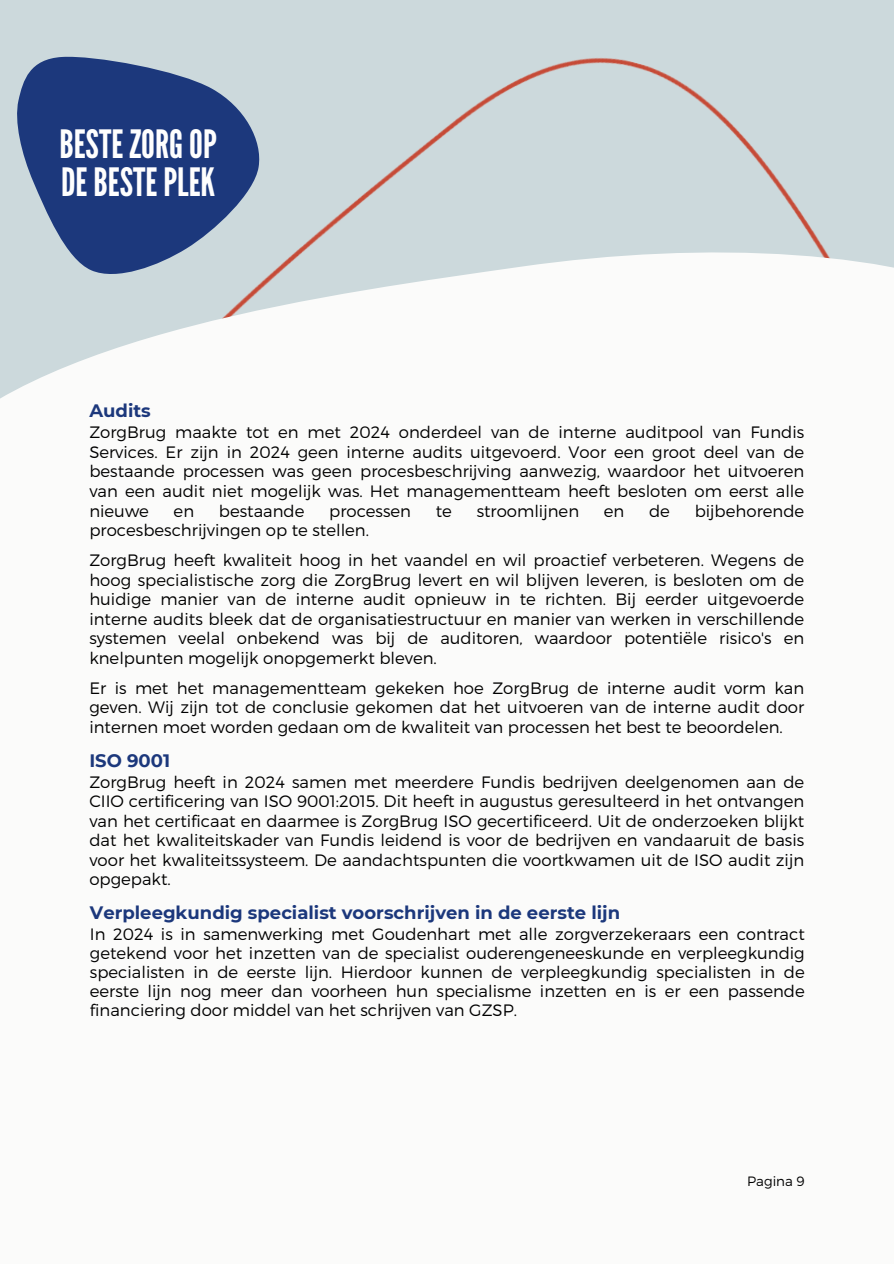
<style>
.page{position:relative;width:894px;height:1264px;background:#fff}
.page>*{position:absolute;margin:0;border:0;box-sizing:border-box;transform-origin:0 0}
.t1{font:39px/38.2px "League Gothic";color:#fefefe}
.t2{font:700 18px "Montserrat";color:#1c387c}
.t3{font:300 16.5px/19.5px "Montserrat";color:#000;text-align:justify}
.t4{font:300 13.5px "Montserrat";color:#000}
</style>
<div class="page">
<div style="left:0;top:0;width:893px;height:240px;background:#ccd9dc"></div>
<svg style="left:0;top:240px;width:893px;height:159px"></svg>
<svg style="left:17px;top:57px;width:242px;height:217px;background:#496194"></svg>
<p class="t1" style="left:59px;top:125px;width:159px">BESTE ZORGOP<br>DEBESTEPLEK</p>
<h1 class="t2" style="left:89px;top:400px;width:63px">Audits</h1>
<h1 class="t3" style="left:89px;top:422px;width:716px">ZorgBrug maakte tot en met 2024 onderdeel van de interne auditpool van Fundis Services. Er zijn in 2024 geen interne audits uitgevoerd. Voor een groot deel van de bestaande processen was geen procesbeschrijving aanwezig, waardoor het uitvoeren van een audit niet mogelijk was. Het managementteam heeft besloten om eerst alle nieuwe</h1>
<h1 class="t3" style="left:174px;top:500px;width:22px">en</h1>
<h1 class="t3" style="left:219px;top:500px;width:87px">bestaande</h1>
<h1 class="t3" style="left:329px;top:500px;width:83px">processen</h1>
<h1 class="t3" style="left:435px;top:500px;width:18px">te</h1>
<h1 class="t3" style="left:476px;top:500px;width:104px">stroomlijnen</h1>
<h1 class="t3" style="left:603px;top:500px;width:22px">en</h1>
<h1 class="t3" style="left:649px;top:500px;width:22px">de</h1>
<h1 class="t3" style="left:694px;top:500px;width:111px">bijbehorende</h1>
<h1 class="t3" style="left:89px;top:519px;width:281px">procesbeschrijvingen op te stellen.</h1>
<h2 class="t3" style="left:89px;top:549px;width:716px">ZorgBrug heeft kwaliteit hoog in het vaandel en wil proactief verbeteren. Wegens de hoog specialistische zorg die ZorgBrug levert en wil blijven leveren, is besloten om de huidige manier van de interne audit opnieuw in te richten. Bij eerder uitgevoerde interne audits bleek dat de organisatiestructuur en manier van werken in verschillende systemen veelal onbekend was bij de auditoren, waardoor potentiële risico's en knelpunten mogelijk onopgemerkt bleven.</h2>
<h2 class="t3" style="left:89px;top:677px;width:716px">Er is met het managementteam gekeken hoe ZorgBrug de interne audit vorm kan geven. Wij zijn tot de conclusie gekomen dat het uitvoeren van de interne audit door internen moet worden gedaan om de kwaliteit van processen het best te beoordelen.</h2>
<h2 class="t2" style="left:89px;top:749px;width:82px">ISO 9001</h2>
<h2 class="t3" style="left:89px;top:771px;width:716px">ZorgBrug heeft in 2024 samen met meerdere Fundis bedrijven deelgenomen aan de CIIO certificering van ISO 9001:2015. Dit heeft in augustus geresulteerd in het ontvangen van het certificaat en daarmee is ZorgBrug ISO gecertificeerd. Uit de onderzoeken blijkt dat het kwaliteitskader van Fundis leidend is voor de bedrijven en vandaaruit de basis voor het kwaliteitssysteem. De aandachtspunten die voortkwamen uit de ISO audit zijn opgepakt.</h2>
<h2 class="t2" style="left:90px;top:901px;width:531px">Verpleegkundig specialist voorschrijven in de eerste lijn</h2>
<h2 class="t3" style="left:90px;top:923px;width:716px">In 2024 is in samenwerking met Goudenhart met alle zorgverzekeraars een contract getekend voor het inzetten van de specialist ouderengeneeskunde en verpleegkundig specialisten in de eerste lijn. Hierdoor kunnen de verpleegkundig specialisten in de eerste lijn nog meer dan voorheen hun specialisme inzetten en is er een passende financiering door middel van het schrijven van GZSP.</h2>
<p class="t4" style="left:747px;top:1172px;width:59px">Pagina 9</p>
</div>
